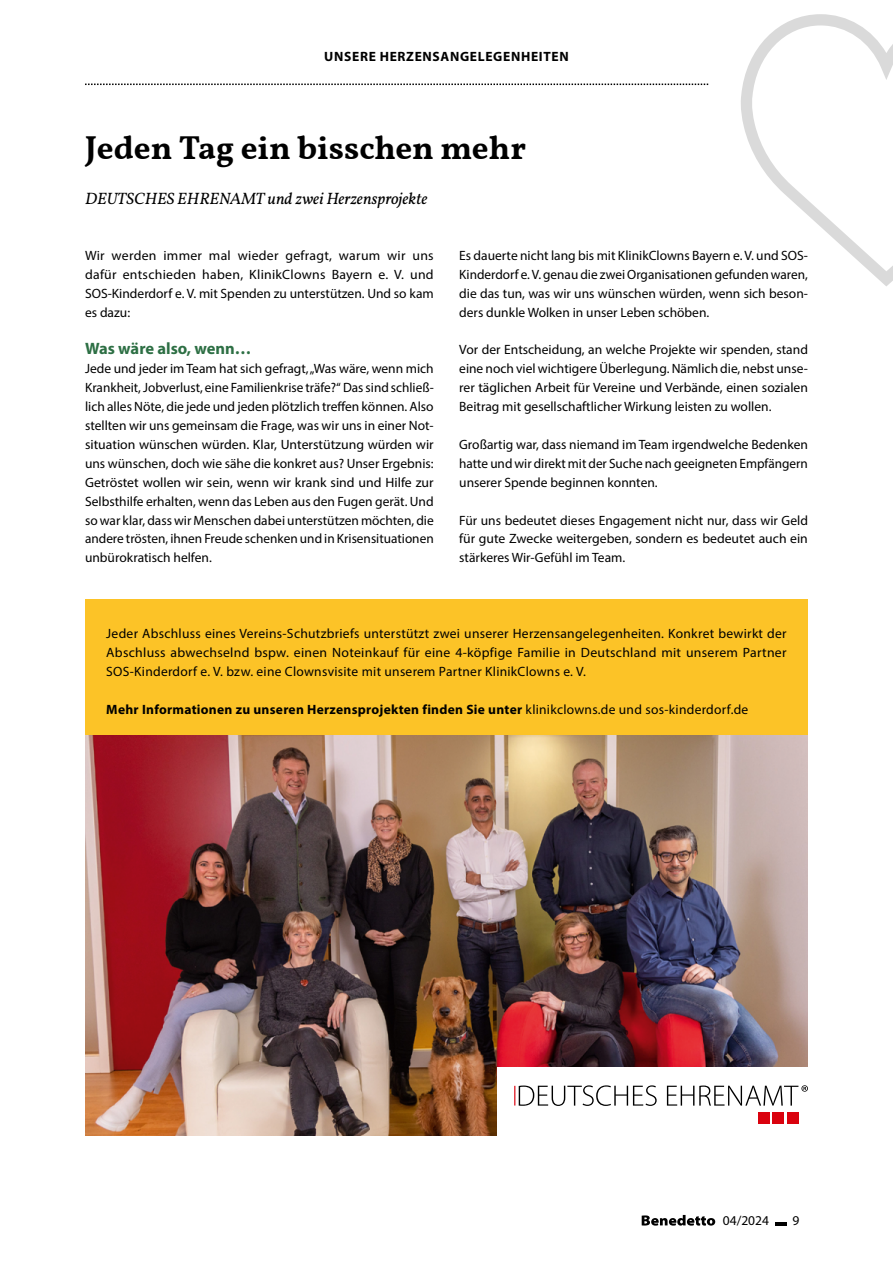
<style>
.page{position:relative;width:893px;height:1263px;background:#fff}
.page>*{position:absolute;margin:0;border:0;box-sizing:border-box;transform-origin:0 0}
.t1{font:700 33px "Vollkorn";color:#000}
.t2{font:italic 16.5px "Vollkorn";color:#000}
.t3{font:700 16.5px "Myriad Pro";color:#2d6f44}
.t4{font:13.5px/18.9px "Myriad Pro";color:#000;text-align:justify}
.t5{font:700 13.5px "Myriad Pro";letter-spacing:.02em;color:#000}
.t6{font:700 13.5px "Myriad Pro";letter-spacing:.05em;color:#000}
.s1{font-weight:400}
</style>
<div class="page">
<img style="left:85px;top:735px;width:723px;height:400px">
<div style="left:85px;top:600px;width:723px;height:135px;background:#fcc327"></div>
<svg style="left:741px;top:14px;width:152px;height:272px"></svg>
<svg style="left:85px;top:84px;width:623px;height:1px"></svg>
<div style="left:497px;top:1067px;width:396px;height:90px;background:#fff"></div>
<div style="left:758px;top:1112px;width:12px;height:12px;background:#da020e"></div>
<div style="left:772px;top:1112px;width:12px;height:12px;background:#da020e"></div>
<div style="left:787px;top:1112px;width:11px;height:12px;background:#da020e"></div>
<svg style="left:514px;top:1085px;width:143px;height:21px"></svg>
<svg style="left:667px;top:1085px;width:141px;height:20px"></svg>
<svg style="left:642px;top:1215px;width:73px;height:10px"></svg>
<svg style="left:775px;top:1222px;width:11px;height:3px"></svg>
<p class="t6" style="left:324px;top:48px;width:246px">UNSERE HERZENSANGELEGENHEITEN</p>
<h1 class="t1" style="left:85px;top:123px;width:442px">Jeden Tag ein bisschen mehr</h1>
<p class="t2" style="left:85px;top:186px;width:344px">DEUTSCHES EHRENAMT und zwei Herzensprojekte</p>
<p class="t4" style="left:85px;top:246px;width:350px">Wir werden immer mal wieder gefragt, warum wir uns dafür entschieden haben, KlinikClowns Bayern e. V. und SOS-Kinderdorf e. V. mit Spenden zu unterstützen. Und so kam es dazu:</p>
<p class="t3" style="left:85px;top:338px;width:168px">Was wäre also, wenn…</p>
<p class="t4" style="left:85px;top:359px;width:350px">Jede und jeder im Team hat sich gefragt, „Was wäre, wenn mich Krankheit, Jobverlust, eine Familienkrise träfe?“ Das sind schließ&shy;lich alles Nöte, die jede und jeden plötzlich treffen können. Also stellten wir uns gemeinsam die Frage, was wir uns in einer Not&shy;situation wünschen würden. Klar, Unterstützung würden wir uns wünschen, doch wie sähe die konkret aus? Unser Ergebnis:<br>Getröstet wollen wir sein, wenn wir krank sind und Hilfe zur Selbsthilfe erhalten, wenn das Leben aus den Fugen gerät. Und so war klar, dass wir Menschen dabei unterstützen möchten, die andere trösten, ihnen Freude schenken und in Krisensituationen unbürokratisch helfen.</p>
<p class="t4" style="left:459px;top:246px;width:350px">Es dauerte nicht lang bis mit KlinikClowns Bayern e. V. und SOS-Kinderdorf e. V. genau die zwei Organisationen gefunden waren, die das tun, was wir uns wünschen würden, wenn sich beson&shy;ders dunkle Wolken in unser Leben schöben.</p>
<p class="t4" style="left:459px;top:340px;width:350px">Vor der Entscheidung, an welche Projekte wir spenden, stand eine noch viel wichtigere Überlegung. Nämlich die, nebst unse&shy;rer täglichen Arbeit für Vereine und Verbände, einen sozialen Beitrag mit gesellschaftlicher Wirkung leisten zu wollen.</p>
<p class="t4" style="left:459px;top:435px;width:350px">Großartig war, dass niemand im Team irgendwelche Bedenken hatte und wir direkt mit der Suche nach geeigneten Empfängern unserer Spende beginnen konnten.</p>
<p class="t4" style="left:459px;top:510px;width:350px">Für uns bedeutet dieses Engagement nicht nur, dass wir Geld für gute Zwecke weitergeben, sondern es bedeutet auch ein stärkeres Wir-Gefühl im Team.</p>
<p class="t4" style="left:106px;top:624px;width:682px">Jeder Abschluss eines Vereins-Schutzbriefs unterstützt zwei unserer Herzensangelegenheiten. Konkret bewirkt der Abschluss abwechselnd bspw. einen Noteinkauf für eine 4-köpfige Familie in Deutschland mit unserem Partner SOS-Kinderdorf e. V. bzw. eine Clownsvisite mit unserem Partner KlinikClowns e. V.</p>
<p class="t5" style="left:106px;top:700px;width:644px">Mehr Informationen zu unseren Herzensprojekten finden Sie unter <span class="s1">klinikclowns.de und sos-kinderdorf.de</span></p>
<p class="t4" style="left:723px;top:1211px;width:48px">04/2024</p>
<p class="t4" style="left:793px;top:1211px;width:8px">9</p>
</div>
